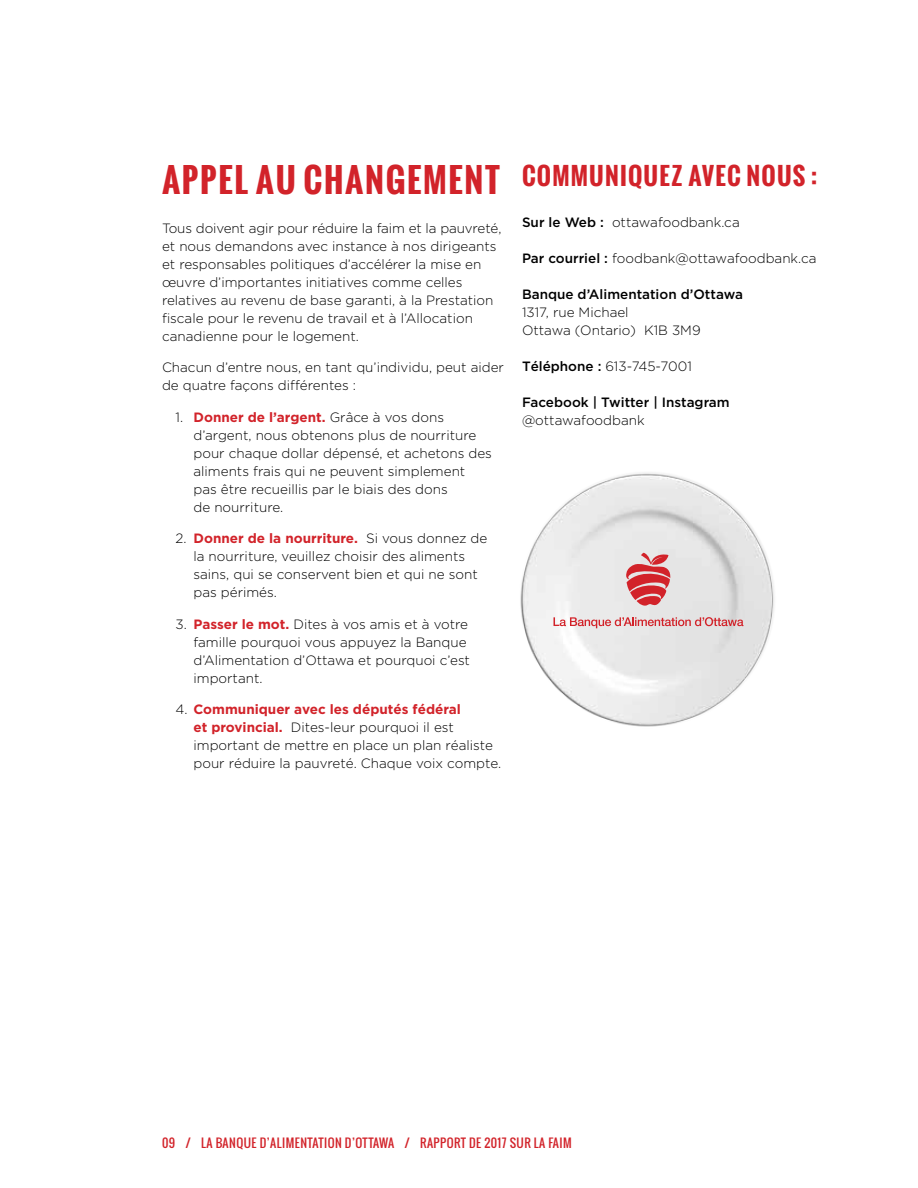
<style>
.page{position:relative;width:918px;height:1188px;background:#fff}
.page>*{position:absolute;margin:0;border:0;box-sizing:border-box;transform-origin:0 0}
.t1{font:700 33px "Oswald";letter-spacing:.05em;color:#d2232a}
.t2{font:700 24px "Oswald";letter-spacing:.05em;color:#d2232a}
.t3{font:300 13.5px/18px "Gotham";color:#000}
.t4{font:500 13.5px "Gotham";color:#000}
.t5{font:12px "Oswald";letter-spacing:.04em;color:#d2232a}
.s1{font-weight:700;color:#d2232a}
.s2{font-weight:500}
</style>
<div class="page">
<img style="left:520px;top:473px;width:254px;height:254px">
<svg style="left:554px;top:617px;width:189px;height:11px;background:#e0acae"></svg>
<svg style="left:626px;top:553px;width:45px;height:56px;background:#db8084"></svg>
<h1 class="t1" style="left:162px;top:155px;width:339px">APPEL AU CHANGEMENT</h1>
<p class="t3" style="left:162px;top:219px;width:341px">Tous doivent agir pour réduire la faim et la pauvreté, et nous demandons avec instance à nos dirigeants et responsables politiques d’accélérer la mise en œuvre d’importantes initiatives comme celles relatives au revenu de base garanti, à la Prestation fiscale pour le revenu de travail et à l’Allocation canadienne pour le logement.</p>
<p class="t3" style="left:162px;top:358px;width:343px">Chacun d’entre nous, en tant qu’individu, peut aider de quatre façons différentes :</p>
<p class="t3" style="left:193px;top:408px;width:300px;text-indent:-18px">1. <span class="s1">Donner de l’argent.</span> Grâce à vos dons d’argent, nous obtenons plus de nourriture pour chaque dollar dépensé, et achetons des aliments frais qui ne peuvent simplement pas être recueillis par le biais des dons<br>de nourriture.</p>
<p class="t3" style="left:193px;top:529px;width:295px;text-indent:-18px">2. <span class="s1">Donner de la nourriture.</span> Si vous donnez de la nourriture, veuillez choisir des aliments sains, qui se conservent bien et qui ne sont pas périmés.</p>
<p class="t3" style="left:193px;top:615px;width:278px;text-indent:-18px">3. <span class="s1">Passer le mot.</span> Dites à vos amis et à votre famille pourquoi vous appuyez la Banque d’Alimentation d’Ottawa et pourquoi c’est important.</p>
<p class="t3" style="left:193px;top:700px;width:309px;text-indent:-18px">4. <span class="s1">Communiquer avec les députés fédéral<br>et provincial.</span> Dites-leur pourquoi il est important de mettre en place un plan réaliste pour réduire la pauvreté. Chaque voix compte.</p>
<h2 class="t2" style="left:522px;top:158px;width:297px">COMMUNIQUEZ AVEC NOUS :</h2>
<p class="t3" style="left:522px;top:213px;width:219px"><span class="s2">Sur le Web :</span> ottawafoodbank.ca</p>
<p class="t3" style="left:522px;top:249px;width:296px"><span class="s2">Par courriel :</span> foodbank@ottawafoodbank.ca</p>
<p class="t4" style="left:522px;top:286px;width:222px">Banque d’Alimentation d’Ottawa</p>
<p class="t3" style="left:522px;top:303px;width:180px">1317, rue Michael<br>Ottawa (Ontario) K1B 3M9</p>
<p class="t3" style="left:522px;top:357px;width:171px"><span class="s2">Téléphone :</span> 613-745-7001</p>
<p class="t4" style="left:522px;top:394px;width:209px">Facebook | Twitter | Instagram</p>
<p class="t3" style="left:522px;top:411px;width:124px">@ottawafoodbank</p>
<p class="t5" style="left:162px;top:1134px;width:411px">09 / LA BANQUE D’ALIMENTATION D’OTTAWA / RAPPORT DE 2017 SUR LA FAIM</p>
</div>
